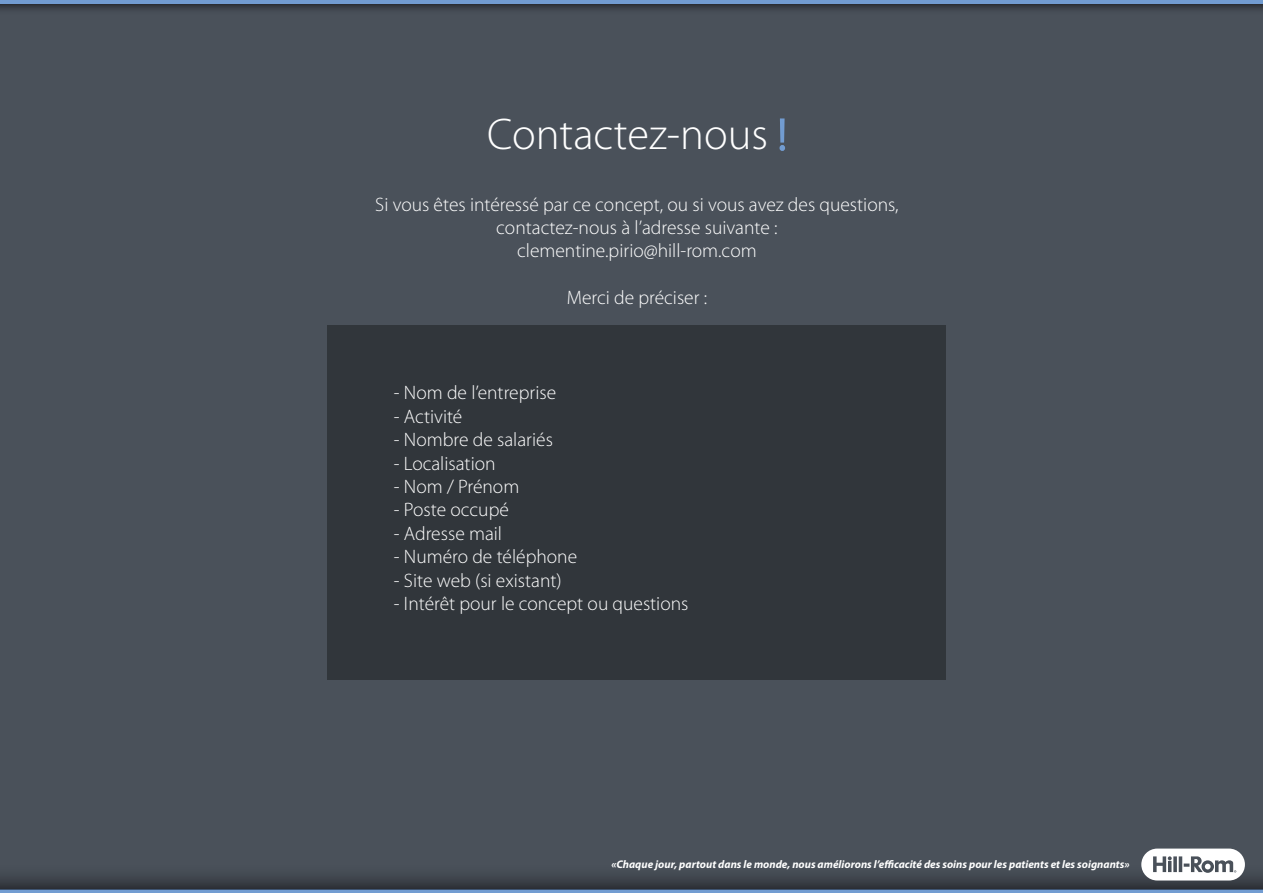
<style>
.page{position:relative;width:1263px;height:893px;background:#fff}
.page>*{position:absolute;margin:0;border:0;box-sizing:border-box;transform-origin:0 0}
.t1{font:300 44.55px "Myriad Pro";color:#fff}
.t2{font:300 19.5px/23.4px "Myriad Pro";color:#fff;text-align:center}
.t3{font:italic 700 11.1px "Myriad Pro";color:#fff}
.s1{color:#729cd1}
</style>
<div class="page">
<div style="left:0;top:3px;width:1263px;height:890px;background:#4a515a"></div>
<div style="left:327px;top:326px;width:619px;height:354px;background:#31363b"></div>
<hr style="left:0;top:890px;width:1263px;height:3px;background:#729cd1">
<svg style="left:0;top:848px;width:1263px;height:42px"></svg>
<svg style="left:1141px;top:849px;width:104px;height:31px"></svg>
<svg style="left:0;top:3px;width:1263px;height:7px;fill:#393e46"></svg>
<hr style="left:0;top:0;width:1263px;height:3px;background:#729cd1">
<div style="left:780px;top:118px;width:4px;height:25px;border:2px solid #729cd1"></div>
<svg style="left:779px;top:145px;width:6px;height:6px"></svg>
<h1 class="t1" style="left:487px;top:117px;width:301px">Contactez-nous <span class="s1">!</span></h1>
<p class="t2" style="left:375px;top:194px;width:525px">Si vous êtes intéressé par ce concept, ou si vous avez des questions, contactez-nous à l’adresse suivante : clementine.pirio@hill-rom.com</p>
<p class="t2" style="left:567px;top:288px;width:142px">Merci de préciser :</p>
<p class="t2" style="left:394px;top:383px;width:164px">- Nom de l’entreprise</p>
<p class="t2" style="left:394px;top:406px;width:70px">- Activité</p>
<p class="t2" style="left:394px;top:430px;width:161px">- Nombre de salariés</p>
<p class="t2" style="left:394px;top:453px;width:103px">- Localisation</p>
<p class="t2" style="left:394px;top:476px;width:127px">- Nom / Prénom</p>
<p class="t2" style="left:394px;top:500px;width:116px">- Poste occupé</p>
<p class="t2" style="left:394px;top:523px;width:110px">- Adresse mail</p>
<p class="t2" style="left:394px;top:547px;width:185px">- Numéro de téléphone</p>
<p class="t2" style="left:394px;top:570px;width:169px">- Site web (si existant)</p>
<p class="t2" style="left:394px;top:593px;width:296px">- Intérêt pour le concept ou questions</p>
<p class="t3" style="left:611px;top:860px;width:520px">«Chaque jour, partout dans le monde, nous améliorons l’efficacité des soins pour les patients et les soignants»</p>
</div>
